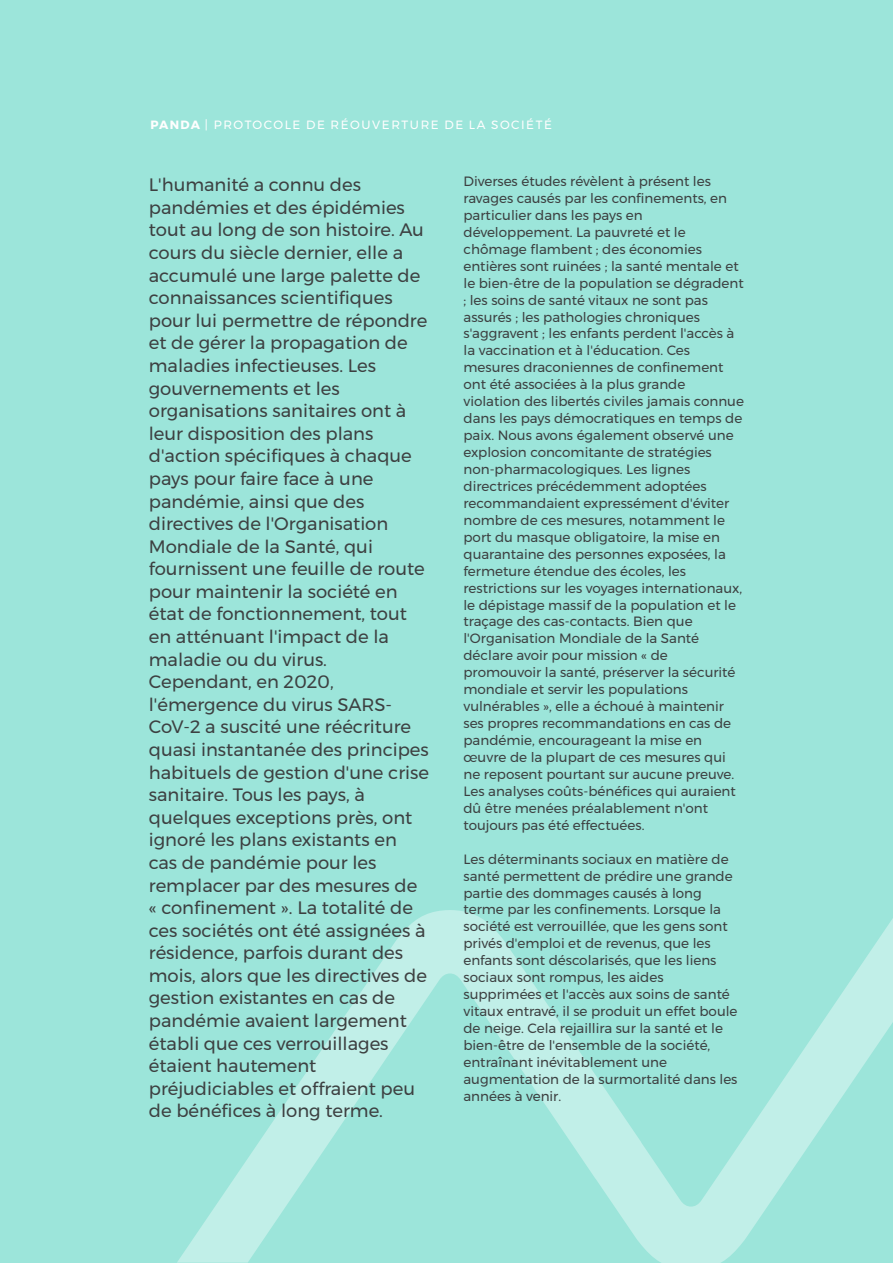
<style>
.page{position:relative;width:893px;height:1263px;background:#9ce5da}
.page>*{position:absolute;margin:0;border:0;box-sizing:border-box;transform-origin:0 0}
.t1{font:18px/22.6px "Montserrat";color:#3d4041}
.t2{font:13.5px/17px "Montserrat";color:#3d4041}
.t3{font:12px "Montserrat";letter-spacing:.13em;color:#fefefe}
.s1{font-weight:700}
</style>
<div class="page">
<svg style="left:177px;top:910px;width:716px;height:353px"></svg>
<p class="t3" style="left:150px;top:117px;width:403px"><span class="s1">PANDA</span> | PROTOCOLE DE RÉOUVERTURE DE LA SOCIÉTÉ</p>
<p class="t1" style="left:149px;top:173px;width:282px">L'humanité a connu des pandémies et des épidémies tout au long de son histoire. Au cours du siècle dernier, elle a accumulé une large palette de connaissances scientifiques pour lui permettre de répondre et de gérer la propagation de maladies infectieuses. Les gouvernements et les organisations sanitaires ont à leur disposition des plans d'action spécifiques à chaque pays pour faire face à une pandémie, ainsi que des directives de l'Organisation<br>Mondiale de la Santé, qui fournissent une feuille de route pour maintenir la société en état de fonctionnement, tout en atténuant l'impact de la maladie ou du virus.<br>Cependant, en 2020, l'émergence du virus SARS-<br>CoV-2 a suscité une réécriture quasi instantanée des principes habituels de gestion d'une crise sanitaire. Tous les pays, à quelques exceptions près, ont ignoré les plans existants en cas de pandémie pour les remplacer par des mesures de « confinement ». La totalité de ces sociétés ont été assignées à résidence, parfois durant des mois, alors que les directives de gestion existantes en cas de pandémie avaient largement établi que ces verrouillages étaient hautement préjudiciables et offraient peu de bénéfices à long terme.</p>
<p class="t2" style="left:463px;top:173px;width:282px">Diverses études révèlent à présent les ravages causés par les confinements, en particulier dans les pays en développement. La pauvreté et le chômage flambent ; des économies entières sont ruinées ; la santé mentale et le bien-être de la population se dégradent ; les soins de santé vitaux ne sont pas assurés ; les pathologies chroniques s'aggravent ; les enfants perdent l'accès à la vaccination et à l'éducation. Ces mesures draconiennes de confinement ont été associées à la plus grande violation des libertés civiles jamais connue dans les pays démocratiques en temps de paix. Nous avons également observé une explosion concomitante de stratégies non-pharmacologiques. Les lignes directrices précédemment adoptées recommandaient expressément d'éviter nombre de ces mesures, notamment le port du masque obligatoire, la mise en quarantaine des personnes exposées, la fermeture étendue des écoles, les restrictions sur les voyages internationaux, le dépistage massif de la population et le traçage des cas-contacts. Bien que l'Organisation Mondiale de la Santé déclare avoir pour mission « de promouvoir la santé, préserver la sécurité mondiale et servir les populations vulnérables », elle a échoué à maintenir ses propres recommandations en cas de pandémie, encourageant la mise en œuvre de la plupart de ces mesures qui ne reposent pourtant sur aucune preuve.<br>Les analyses coûts-bénéfices qui auraient dû être menées préalablement n'ont toujours pas été effectuées.</p>
<p class="t2" style="left:463px;top:850px;width:276px">Les déterminants sociaux en matière de santé permettent de prédire une grande partie des dommages causés à long terme par les confinements. Lorsque la société est verrouillée, que les gens sont privés d'emploi et de revenus, que les enfants sont déscolarisés, que les liens sociaux sont rompus, les aides supprimées et l'accès aux soins de santé vitaux entravé, il se produit un effet boule de neige. Cela rejaillira sur la santé et le bien-être de l'ensemble de la société, entraînant inévitablement une augmentation de la surmortalité dans les années à venir.</p>
</div>
